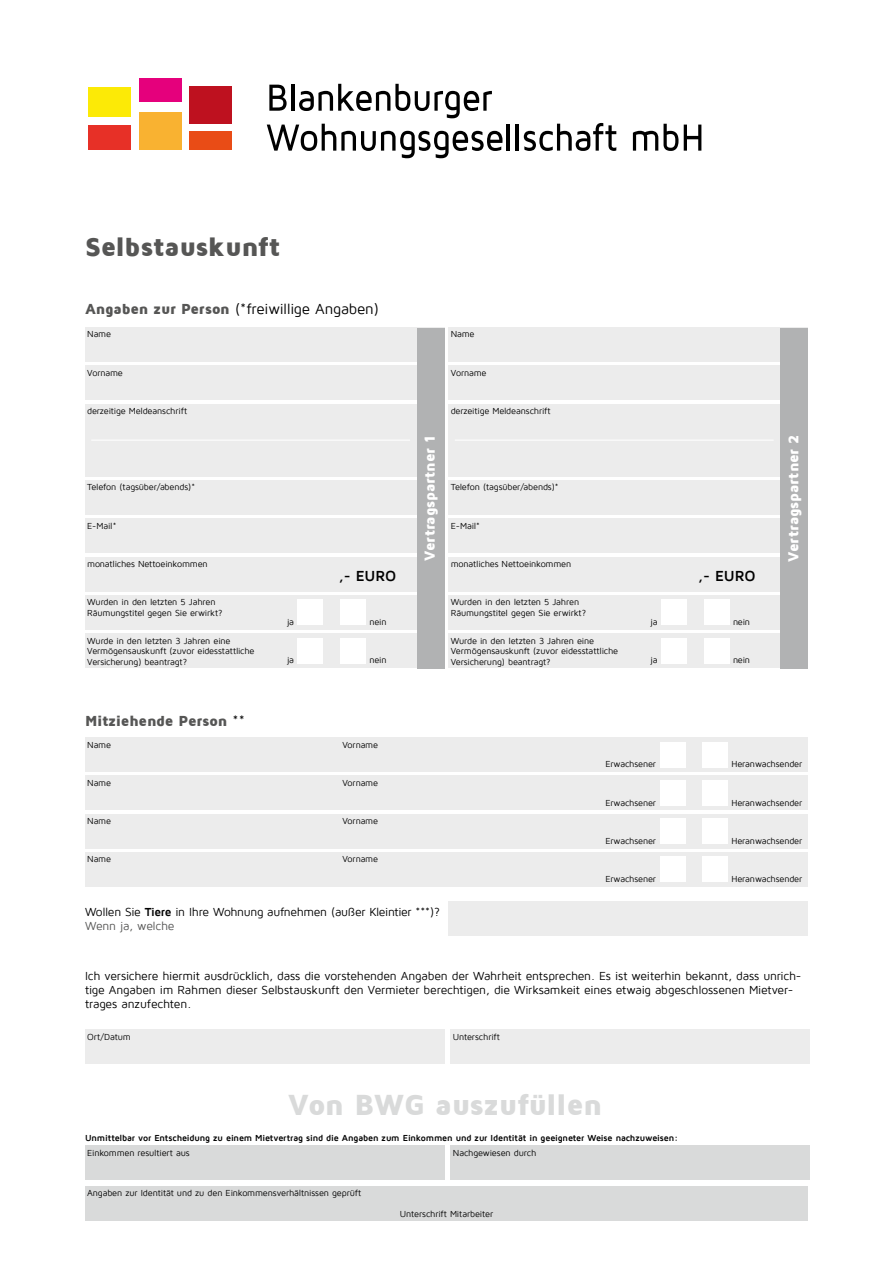
<style>
.page{position:relative;width:893px;height:1263px;background:#fff}
.page>*{position:absolute;margin:0;border:0;box-sizing:border-box;transform-origin:0 0}
.t1{font:900 30px "Maven Pro";letter-spacing:-.015em;color:#d9dada}
.t2{font:900 27px "Maven Pro";letter-spacing:-.015em;color:#565655}
.t3{font:15px "Maven Pro";letter-spacing:-.02em;color:#000}
.t4{font:900 15px "Maven Pro";letter-spacing:-.01em;color:#fff}
.t5{font:900 15px "Maven Pro";letter-spacing:-.015em;color:#565655}
.t6{font:700 15px "Maven Pro";letter-spacing:-.01em;color:#000}
.t7{font:12px/13.8px "Maven Pro";letter-spacing:-.015em;color:#000}
.t8{font:9px/10.5px "Maven Pro";letter-spacing:-.015em;color:#000}
.t9{font:700 9px "Maven Pro";letter-spacing:-.015em;color:#000}
.s1{font-weight:900;color:#565655}
.s2{font-weight:400;color:#000}
.s3{font-weight:700}
.s4{color:#565655}
</style>
<div class="page">
<div style="left:139px;top:79px;width:42px;height:23px;background:#e5007c"></div>
<div style="left:189px;top:86px;width:43px;height:38px;background:#be111f"></div>
<div style="left:89px;top:125px;width:42px;height:25px;background:#e73027"></div>
<div style="left:139px;top:112px;width:42px;height:38px;background:#f9b231"></div>
<div style="left:189px;top:132px;width:43px;height:18px;background:#e94c16"></div>
<div style="left:89px;top:87px;width:42px;height:29px;background:#fcea06"></div>
<svg style="left:269px;top:85px;width:18px;height:26px"></svg>
<hr style="left:291px;top:84px;width:4px;height:27px;background:#000">
<svg style="left:299px;top:84px;width:193px;height:34px"></svg>
<svg style="left:267px;top:124px;width:235px;height:34px"></svg>
<hr style="left:506px;top:124px;width:4px;height:27px;background:#000">
<hr style="left:515px;top:124px;width:4px;height:27px;background:#000">
<svg style="left:524px;top:123px;width:92px;height:28px"></svg>
<svg style="left:633px;top:124px;width:45px;height:27px"></svg>
<svg style="left:684px;top:125px;width:17px;height:26px"></svg>
<div style="left:85px;top:327px;width:359px;height:34px;background:#ececec"></div>
<div style="left:85px;top:366px;width:359px;height:34px;background:#ececec"></div>
<div style="left:85px;top:404px;width:359px;height:72px;background:#ececec"></div>
<div style="left:85px;top:480px;width:359px;height:34px;background:#ececec"></div>
<div style="left:85px;top:519px;width:359px;height:34px;background:#ececec"></div>
<div style="left:85px;top:557px;width:359px;height:34px;background:#ececec"></div>
<div style="left:85px;top:595px;width:359px;height:34px;background:#ececec"></div>
<div style="left:85px;top:634px;width:359px;height:34px;background:#ececec"></div>
<div style="left:85px;top:737px;width:723px;height:34px;background:#ececec"></div>
<div style="left:85px;top:776px;width:723px;height:34px;background:#ececec"></div>
<div style="left:85px;top:814px;width:723px;height:34px;background:#ececec"></div>
<div style="left:85px;top:852px;width:723px;height:34px;background:#ececec"></div>
<div style="left:449px;top:634px;width:359px;height:34px;background:#ececec"></div>
<div style="left:449px;top:595px;width:359px;height:34px;background:#ececec"></div>
<div style="left:449px;top:327px;width:359px;height:34px;background:#ececec"></div>
<div style="left:449px;top:366px;width:359px;height:34px;background:#ececec"></div>
<div style="left:449px;top:404px;width:359px;height:72px;background:#ececec"></div>
<div style="left:449px;top:480px;width:359px;height:34px;background:#ececec"></div>
<div style="left:449px;top:519px;width:359px;height:34px;background:#ececec"></div>
<div style="left:449px;top:557px;width:359px;height:34px;background:#ececec"></div>
<div style="left:449px;top:902px;width:359px;height:34px;background:#ececec"></div>
<div style="left:85px;top:1030px;width:359px;height:34px;background:#ececec"></div>
<div style="left:85px;top:1186px;width:723px;height:34px;background:#d9dada"></div>
<div style="left:85px;top:1145px;width:359px;height:35px;background:#d9dada"></div>
<div style="left:451px;top:1145px;width:359px;height:35px;background:#d9dada"></div>
<div style="left:451px;top:1030px;width:359px;height:34px;background:#ececec"></div>
<div style="left:298px;top:600px;width:25px;height:25px;background:#fff"></div>
<div style="left:298px;top:638px;width:25px;height:25px;background:#fff"></div>
<div style="left:660px;top:742px;width:25px;height:25px;background:#fff"></div>
<div style="left:660px;top:780px;width:25px;height:25px;background:#fff"></div>
<div style="left:660px;top:818px;width:25px;height:26px;background:#fff"></div>
<div style="left:660px;top:856px;width:25px;height:26px;background:#fff"></div>
<div style="left:661px;top:638px;width:26px;height:25px;background:#fff"></div>
<div style="left:661px;top:600px;width:26px;height:25px;background:#fff"></div>
<div style="left:340px;top:600px;width:26px;height:25px;background:#fff"></div>
<div style="left:340px;top:638px;width:26px;height:25px;background:#fff"></div>
<div style="left:702px;top:742px;width:26px;height:25px;background:#fff"></div>
<div style="left:702px;top:780px;width:26px;height:25px;background:#fff"></div>
<div style="left:702px;top:818px;width:26px;height:26px;background:#fff"></div>
<div style="left:702px;top:856px;width:26px;height:26px;background:#fff"></div>
<div style="left:704px;top:638px;width:25px;height:25px;background:#fff"></div>
<div style="left:704px;top:600px;width:25px;height:25px;background:#fff"></div>
<hr style="left:91px;top:440px;width:319px;height:1px;background:#fff">
<hr style="left:455px;top:440px;width:319px;height:1px;background:#fff">
<div style="left:417px;top:328px;width:27px;height:340px;background:#b1b2b3"></div>
<div style="left:780px;top:328px;width:28px;height:340px;background:#b1b2b3"></div>
<h2 class="t2" style="left:85px;top:232px;width:197px">Selbstauskunft</h2>
<h3 class="t3" style="left:85px;top:301px;width:296px"><span class="s1">Angaben zur Person</span> (*freiwillige Angaben)</h3>
<p class="t8" style="left:87px;top:329px;width:25px">Name</p>
<p class="t8" style="left:87px;top:367px;width:37px">Vorname</p>
<p class="t8" style="left:87px;top:406px;width:101px">derzeitige Meldeanschrift</p>
<p class="t8" style="left:451px;top:329px;width:25px">Name</p>
<p class="t8" style="left:451px;top:367px;width:37px">Vorname</p>
<p class="t8" style="left:451px;top:406px;width:101px">derzeitige Meldeanschrift</p>
<p class="t8" style="left:87px;top:482px;width:109px">Telefon (tagsüber/abends)*</p>
<p class="t8" style="left:87px;top:521px;width:31px">E-Mail*</p>
<p class="t8" style="left:87px;top:559px;width:122px">monatliches Nettoeinkommen</p>
<p class="t8" style="left:87px;top:597px;width:137px">Wurden in den letzten 5 Jahren<br>Räumungstitel gegen Sie erwirkt?</p>
<p class="t8" style="left:87px;top:635px;width:169px">Wurde in den letzten 3 Jahren eine<br>Vermögensauskunft (zuvor eidesstattliche<br>Versicherung) beantragt?</p>
<h3 class="t5" style="left:85px;top:713px;width:161px">Mitziehende Person <span class="s2">**</span></h3>
<p class="t8" style="left:287px;top:617px;width:8px">ja</p>
<p class="t8" style="left:287px;top:655px;width:8px">ja</p>
<h3 class="t4" style="left:422px;top:561px;width:127px;rotate:-90deg">Vertragspartner 1</h3>
<h3 class="t4" style="left:785px;top:562px;width:129px;rotate:-90deg">Vertragspartner 2</h3>
<p class="t8" style="left:451px;top:482px;width:109px">Telefon (tagsüber/abends)*</p>
<p class="t8" style="left:451px;top:521px;width:31px">E-Mail*</p>
<p class="t8" style="left:451px;top:559px;width:122px">monatliches Nettoeinkommen</p>
<h3 class="t6" style="left:339px;top:568px;width:59px">,- EURO</h3>
<h3 class="t6" style="left:698px;top:568px;width:59px">,- EURO</h3>
<p class="t8" style="left:451px;top:597px;width:137px">Wurden in den letzten 5 Jahren<br>Räumungstitel gegen Sie erwirkt?</p>
<p class="t8" style="left:369px;top:617px;width:19px">nein</p>
<p class="t8" style="left:651px;top:617px;width:8px">ja</p>
<p class="t8" style="left:369px;top:655px;width:19px">nein</p>
<p class="t8" style="left:451px;top:635px;width:169px">Wurde in den letzten 3 Jahren eine<br>Vermögensauskunft (zuvor eidesstattliche<br>Versicherung) beantragt?</p>
<p class="t8" style="left:651px;top:655px;width:8px">ja</p>
<p class="t8" style="left:733px;top:617px;width:19px">nein</p>
<p class="t8" style="left:733px;top:655px;width:19px">nein</p>
<p class="t8" style="left:87px;top:739px;width:25px">Name</p>
<p class="t8" style="left:342px;top:739px;width:37px">Vorname</p>
<p class="t8" style="left:87px;top:777px;width:25px">Name</p>
<p class="t8" style="left:342px;top:777px;width:37px">Vorname</p>
<p class="t8" style="left:87px;top:816px;width:25px">Name</p>
<p class="t8" style="left:342px;top:816px;width:37px">Vorname</p>
<p class="t8" style="left:87px;top:854px;width:25px">Name</p>
<p class="t8" style="left:342px;top:854px;width:37px">Vorname</p>
<p class="t8" style="left:605px;top:759px;width:52px">Erwachsener</p>
<p class="t8" style="left:605px;top:797px;width:52px">Erwachsener</p>
<p class="t8" style="left:605px;top:836px;width:52px">Erwachsener</p>
<p class="t8" style="left:605px;top:874px;width:52px">Erwachsener</p>
<p class="t8" style="left:731px;top:759px;width:72px">Heranwachsender</p>
<p class="t8" style="left:731px;top:797px;width:72px">Heranwachsender</p>
<p class="t8" style="left:731px;top:836px;width:72px">Heranwachsender</p>
<p class="t8" style="left:731px;top:874px;width:72px">Heranwachsender</p>
<h3 class="t7" style="left:85px;top:905px;width:356px">Wollen Sie <span class="s3">Tiere</span> in Ihre Wohnung aufnehmen (außer Kleintier ***)?<br><span class="s4">Wenn ja, welche</span></h3>
<p class="t7" style="left:85px;top:969px;width:718px">Ich versichere hiermit ausdrücklich, dass die vorstehenden Angaben der Wahrheit entsprechen. Es ist weiterhin bekannt, dass unrich&shy;tige Angaben im Rahmen dieser Selbstauskunft den Vermieter berechtigen, die Wirksamkeit eines etwaig abgeschlossenen Mietver&shy;trages anzufechten.</p>
<p class="t8" style="left:87px;top:1031px;width:45px">Ort/Datum</p>
<p class="t8" style="left:453px;top:1031px;width:49px">Unterschrift</p>
<h1 class="t1" style="left:288px;top:1089px;width:316px">Von BWG auszufüllen</h1>
<p class="t9" style="left:85px;top:1133px;width:594px">Unmittelbar vor Entscheidung zu einem Mietvertrag sind die Angaben zum Einkommen und zur Identität in geeigneter Weise nachzuweisen:</p>
<p class="t8" style="left:87px;top:1147px;width:104px">Einkommen resultiert aus</p>
<p class="t8" style="left:453px;top:1147px;width:85px">Nachgewiesen durch</p>
<p class="t8" style="left:87px;top:1188px;width:275px">Angaben zur Identität und zu den Einkommensverhältnissen geprüft</p>
<p class="t8" style="left:400px;top:1209px;width:95px">Unterschrift Mitarbeiter</p>
</div>
